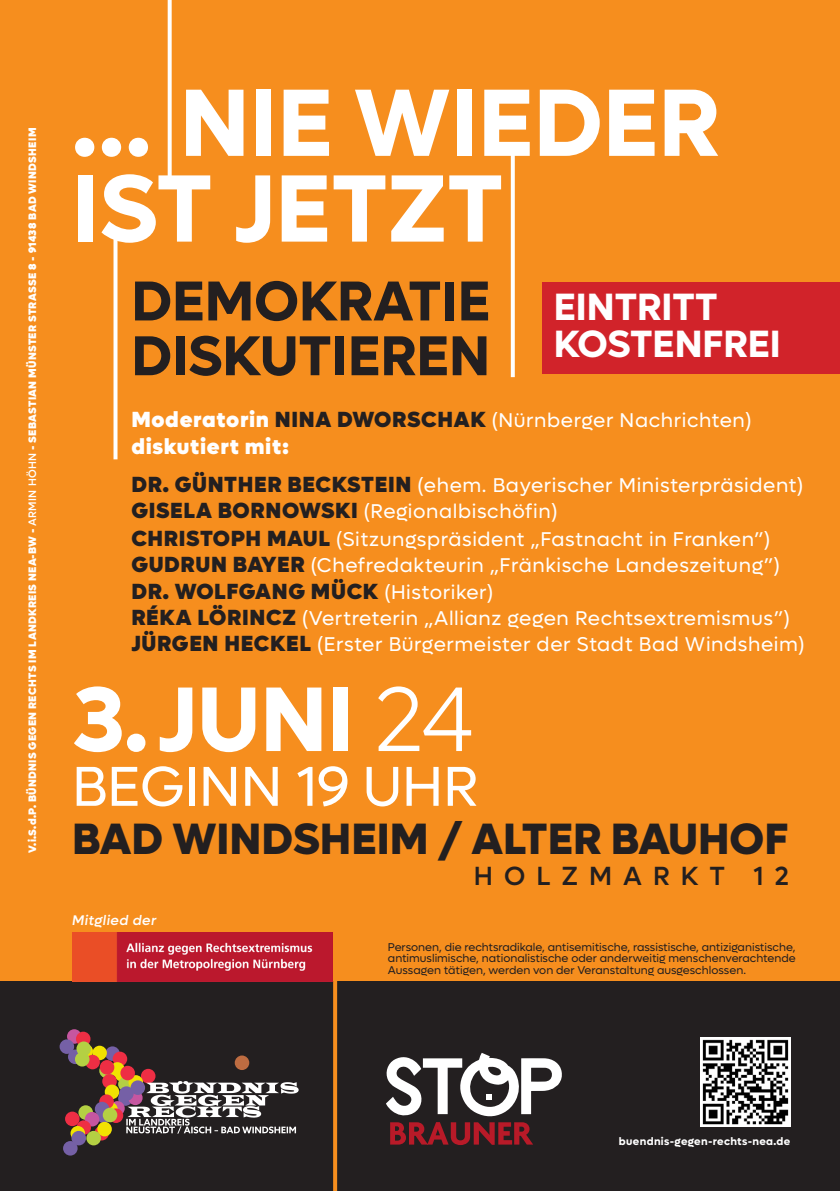
<style>
.page{position:relative;width:840px;height:1191px;background:#fff}
.page>*{position:absolute;margin:0;border:0;box-sizing:border-box;transform-origin:0 0}
.t1{font:700 96px "Lufga";color:#fff}
.t2{font:700 92px "Lufga";color:#fff}
.t3{font:700 56.4px "Lufga";color:#231f20}
.t4{font:56.4px "Lufga";color:#fff}
.t5{font:800 44px "Lufga";color:#231f20}
.t6{font:700 38.2px "Lufga";color:#fff}
.t7{font:500 26.4px "Lufga";letter-spacing:.42em;color:#231f20}
.t8{font:900 22px "Lufga";letter-spacing:.03em;color:#231f20}
.t9{font:900 22px "Lufga";letter-spacing:.03em;color:#fff}
.t10{font:20px "Lufga";letter-spacing:.03em;color:#fff}
.t11{font:italic 500 14px "Lufga";letter-spacing:.03em;color:#fff}
.t12{font:11.4px/11.4px "Lufga";color:#231f20;text-align:justify}
.t13{font:700 11px "Lufga";letter-spacing:.03em;color:#fff}
.t14{font:900 10.8px "Lufga";letter-spacing:.03em;color:#fff}
.s1{font-weight:500}
.s2{font-weight:900;font-size:22px}
.s3{font-weight:900;font-size:22px;color:#231f20}
.s4{font-weight:400;font-size:20px;color:#fff}
.s5{font-weight:300}
</style>
<div class="page">
<div style="left:0;top:0;width:839px;height:1179px;background:#f68e1e"></div>
<div style="left:0;top:981px;width:839px;height:210px;background:#231f20"></div>
<svg style="left:167px;top:0;width:4px;height:180px"></svg>
<svg style="left:113px;top:231px;width:4px;height:228px"></svg>
<svg style="left:510px;top:154px;width:4px;height:223px"></svg>
<svg style="left:386px;top:1053px;width:176px;height:92px"></svg>
<svg style="left:333px;top:981px;width:4px;height:210px"></svg>
<svg style="left:78px;top:1044px;width:15px;height:14px"></svg>
<div style="left:234px;top:1055px;width:15px;height:15px;background:#be6c41;border-radius:50%"></div>
<div style="left:67px;top:1029px;width:14px;height:14px;background:#c656a0;border-radius:50%"></div>
<div style="left:76px;top:1031px;width:14px;height:15px;background:#ee2e44;border-radius:50%"></div>
<div style="left:60px;top:1039px;width:14px;height:15px;background:#7560a6;border-radius:50%"></div>
<div style="left:68px;top:1049px;width:14px;height:15px;background:#7560a6;border-radius:50%"></div>
<div style="left:105px;top:1046px;width:15px;height:15px;background:#7560a6;border-radius:50%"></div>
<div style="left:92px;top:1045px;width:15px;height:15px;background:#f1e201;border-radius:50%"></div>
<div style="left:76px;top:1041px;width:15px;height:15px;background:#b4d043;border-radius:50%"></div>
<div style="left:113px;top:1051px;width:14px;height:15px;background:#ee2e44;border-radius:50%"></div>
<svg style="left:85px;top:1054px;width:15px;height:15px"></svg>
<div style="left:75px;top:1052px;width:14px;height:14px;background:#b4d043;border-radius:50%"></div>
<svg style="left:99px;top:1063px;width:15px;height:15px"></svg>
<svg style="left:110px;top:1062px;width:15px;height:14px"></svg>
<div style="left:115px;top:1067px;width:14px;height:14px;background:#f1e201;border-radius:50%"></div>
<div style="left:100px;top:1060px;width:14px;height:14px;background:#ee2e44;border-radius:50%"></div>
<div style="left:141px;top:1068px;width:14px;height:15px;background:#ee2e44;border-radius:50%"></div>
<div style="left:102px;top:1074px;width:15px;height:14px;background:#ee2e44;border-radius:50%"></div>
<div style="left:118px;top:1076px;width:15px;height:15px;background:#b4d043;border-radius:50%"></div>
<div style="left:105px;top:1084px;width:14px;height:15px;background:#f1e201;border-radius:50%"></div>
<svg style="left:128px;top:1075px;width:15px;height:14px"></svg>
<div style="left:118px;top:1091px;width:15px;height:14px;background:#7560a6;border-radius:50%"></div>
<div style="left:119px;top:1086px;width:15px;height:14px;background:#7560a6;border-radius:50%"></div>
<div style="left:110px;top:1101px;width:15px;height:14px;background:#c656a0;border-radius:50%"></div>
<svg style="left:97px;top:1108px;width:14px;height:15px"></svg>
<svg style="left:103px;top:1102px;width:15px;height:14px"></svg>
<svg style="left:109px;top:1108px;width:14px;height:15px"></svg>
<div style="left:99px;top:1094px;width:15px;height:15px;background:#ee2e44;border-radius:50%"></div>
<div style="left:95px;top:1101px;width:14px;height:15px;background:#7560a6;border-radius:50%"></div>
<div style="left:103px;top:1107px;width:14px;height:15px;background:#b4d043;border-radius:50%"></div>
<div style="left:78px;top:1105px;width:15px;height:14px;background:#b4d043;border-radius:50%"></div>
<div style="left:85px;top:1112px;width:14px;height:14px;background:#c656a0;border-radius:50%"></div>
<div style="left:65px;top:1111px;width:15px;height:15px;background:#ee2e44;border-radius:50%"></div>
<div style="left:63px;top:1141px;width:15px;height:14px;background:#7560a6;border-radius:50%"></div>
<div style="left:76px;top:1120px;width:15px;height:14px;background:#ee2e44;border-radius:50%"></div>
<svg style="left:94px;top:1126px;width:15px;height:14px"></svg>
<div style="left:97px;top:1121px;width:15px;height:15px;background:#f1e201;border-radius:50%"></div>
<div style="left:70px;top:1126px;width:15px;height:14px;background:#f1e201;border-radius:50%"></div>
<div style="left:71px;top:1130px;width:15px;height:15px;background:#7560a6;border-radius:50%"></div>
<div style="left:86px;top:1130px;width:15px;height:15px;background:#b4d043;border-radius:50%"></div>
<div style="left:120px;top:1065px;width:15px;height:15px;background:#ee2e44;border-radius:50%"></div>
<svg style="left:126px;top:1081px;width:172px;height:52px"></svg>
<img style="left:72px;top:932px;width:260px;height:49px">
<img style="left:700px;top:1037px;width:90px;height:89px">
<div style="left:542px;top:282px;width:297px;height:92px;background:#d1232a"></div>
<p class="t14" style="left:26px;top:852px;width:726px;rotate:-90deg">V.i.S.d.P. BÜNDNIS GEGEN RECHTS IM LANDKREIS NEA-BW - <span class="s1">ARMIN HÖHN</span> - SEBASTIAN MÜNSTER STRASSE 8 - 91438 BAD WINDSHEIM</p>
<p class="t1" style="left:72px;top:65px;width:648px">… NIE WIEDER</p>
<p class="t1" style="left:72px;top:151px;width:432px">IST JETZT</p>
<p class="t3" style="left:131px;top:267px;width:360px">DEMOKRATIE</p>
<p class="t3" style="left:131px;top:322px;width:360px">DISKUTIEREN</p>
<p class="t6" style="left:553px;top:284px;width:165px">EINTRITT</p>
<p class="t6" style="left:553px;top:321px;width:228px">KOSTENFREI</p>
<p class="t10" style="left:131px;top:409px;width:621px"><span class="s2">Moderatorin</span> <span class="s3">NINA DWORSCHAK</span> (Nürnberger Nachrichten)</p>
<p class="t9" style="left:131px;top:432px;width:159px">diskutiert mit:</p>
<p class="t10" style="left:131px;top:474px;width:673px"><span class="s3">DR. GÜNTHER BECKSTEIN</span> (ehem. Bayerischer Ministerpräsident)</p>
<p class="t10" style="left:131px;top:500px;width:428px"><span class="s3">GISELA BORNOWSKI</span> (Regionalbischöfin)</p>
<p class="t10" style="left:131px;top:527px;width:640px"><span class="s3">CHRISTOPH MAUL</span> (Sitzungspräsident „Fastnacht in Franken”)</p>
<p class="t10" style="left:131px;top:554px;width:650px"><span class="s3">GUDRUN BAYER</span> (Chefredakteurin „Fränkische Landeszeitung”)</p>
<p class="t8" style="left:131px;top:577px;width:363px">DR. WOLFGANG MÜCK <span class="s4">(Historiker)</span></p>
<p class="t10" style="left:131px;top:607px;width:660px"><span class="s3">RÉKA LÖRINCZ</span> (Vertreterin „Allianz gegen Rechtsextremismus”)</p>
<p class="t10" style="left:131px;top:633px;width:674px"><span class="s3">JÜRGEN HECKEL</span> (Erster Bürgermeister der Stadt Bad Windsheim)</p>
<p class="t2" style="left:72px;top:664px;width:403px">3. JUNI <span class="s5">24</span></p>
<p class="t4" style="left:72px;top:754px;width:407px">BEGINN 19 UHR</p>
<p class="t5" style="left:72px;top:812px;width:717px">BAD WINDSHEIM / ALTER BAUHOF</p>
<p class="t11" style="left:72px;top:912px;width:86px">Mitglied der</p>
<p class="t7" style="left:473px;top:860px;width:316px">HOLZMARKT 12</p>
<p class="t12" style="left:388px;top:941px;width:409px">Personen, die rechtsradikale, antisemitische, rassistische, antiziganistische, antimuslimische, nationalistische oder anderweitig menschenverachtende Aussagen tätigen, werden von der Veranstaltung ausgeschlossen.</p>
<p class="t13" style="left:618px;top:1134px;width:173px">buendnis-gegen-rechts-nea.de</p>
</div>
